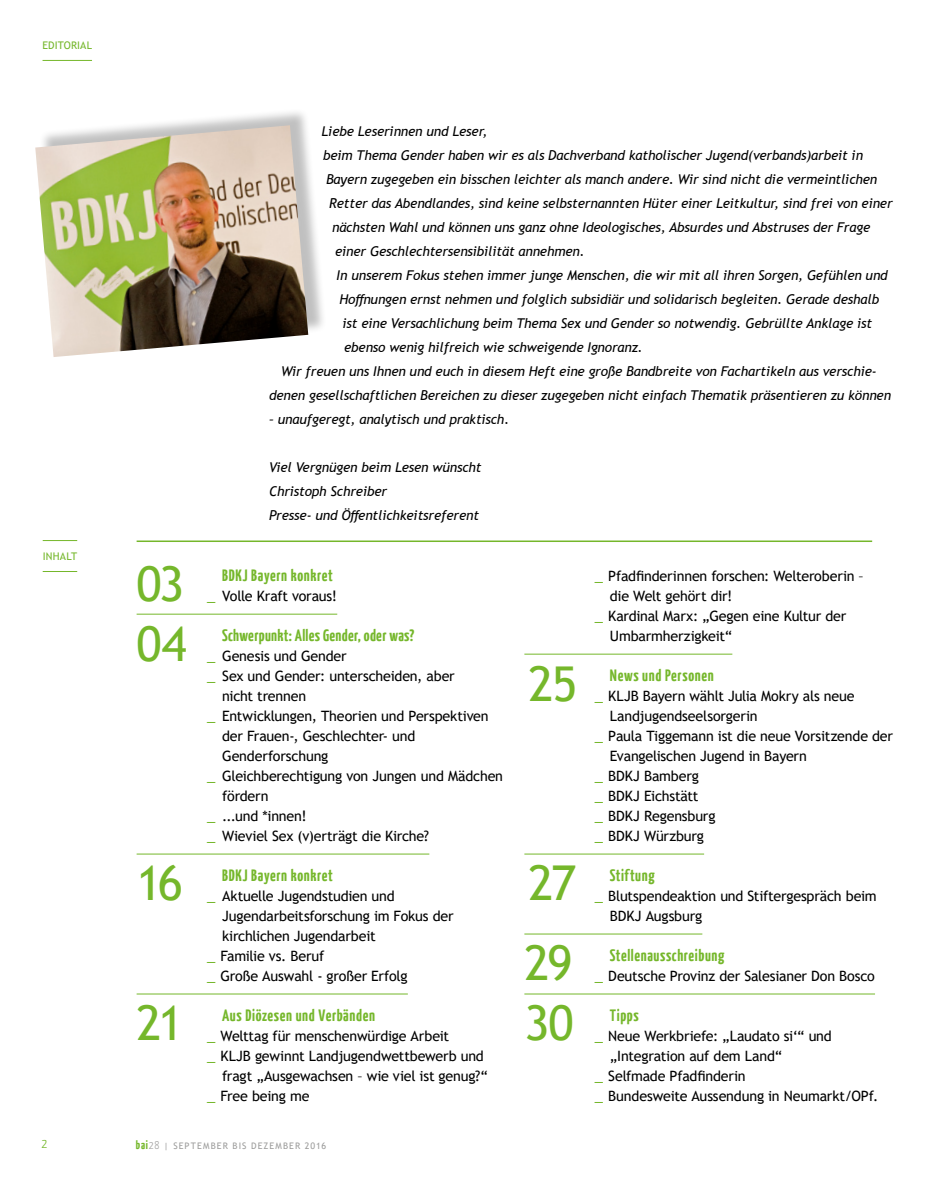
<style>
.page{position:relative;width:936px;height:1191px;background:#fff}
.page>*{position:absolute;margin:0;border:0;box-sizing:border-box;transform-origin:0 0}
.t1{font:48px "Trebuchet MS";letter-spacing:-.045em;color:#75b72b}
.t2{font:700 16.5px "BDKJ";letter-spacing:.025em;color:#75b72b}
.t3{font:700 16.5px "BDKJ";letter-spacing:.005em;color:#75b72b}
.t4{font:14.25px/20px "Trebuchet MS";letter-spacing:-.01em;color:#000}
.t5{font:italic 13.5px/24px "Trebuchet MS";letter-spacing:-.01em;color:#000}
.t6{font:300 13.5px "BDKJ";color:#75b72b}
.t7{font:10.5px "Trebuchet MS";letter-spacing:.01em;color:#75b72b}
.t8{font:9px "Trebuchet MS";letter-spacing:.115em;color:#9d9d9c}
.s1{font-size:15.75px;color:#75b72b}
.s2{font-family:"BDKJ";font-weight:700;font-size:12px;color:#75b72b}
.s3{font-family:"BDKJ";font-weight:300;font-size:11.25px}
</style>
<div class="page">
<hr style="left:43px;top:60px;width:49px;height:1px;background:#75b72b">
<hr style="left:43px;top:540px;width:34px;height:1px;background:#75b72b">
<hr style="left:43px;top:571px;width:34px;height:1px;background:#75b72b">
<hr style="left:137px;top:540px;width:735px;height:2px;background:#75b72b">
<hr style="left:137px;top:614px;width:200px;height:1px;background:#75b72b">
<hr style="left:137px;top:853px;width:292px;height:1px;background:#75b72b">
<hr style="left:137px;top:993px;width:271px;height:1px;background:#75b72b">
<hr style="left:524px;top:654px;width:208px;height:1px;background:#75b72b">
<hr style="left:524px;top:853px;width:180px;height:1px;background:#75b72b">
<hr style="left:524px;top:933px;width:178px;height:1px;background:#75b72b">
<hr style="left:524px;top:993px;width:351px;height:1px;background:#75b72b">
<div style="left:39px;top:108px;width:288px;height:247px;background:#000;opacity:.25"></div>
<img style="left:35px;top:125px;width:273px;height:232px">
<p class="t7" style="left:43px;top:39px;width:51px">EDITORIAL</p>
<p class="t7" style="left:43px;top:550px;width:36px">INHALT</p>
<p class="t6" style="left:42px;top:1134px;width:8px">2</p>
<p class="t5" style="left:321px;top:119px;width:167px">Liebe Leserinnen und Leser,</p>
<p class="t5" style="left:323px;top:143px;width:541px">beim Thema Gender haben wir es als Dachverband katholischer Jugend(verbands)arbeit in</p>
<p class="t5" style="left:326px;top:167px;width:552px">Bayern zugegeben ein bisschen leichter als manch andere. Wir sind nicht die vermeintlichen</p>
<p class="t5" style="left:329px;top:191px;width:565px">Retter das Abendlandes, sind keine selbsternannten Hüter einer Leitkultur, sind frei von einer</p>
<p class="t5" style="left:332px;top:215px;width:539px">nächsten Wahl und können uns ganz ohne Ideologisches, Absurdes und Abstruses der Frage</p>
<p class="t5" style="left:335px;top:239px;width:251px">einer Geschlechtersensibilität annehmen.</p>
<p class="t5" style="left:336px;top:263px;width:552px">In unserem Fokus stehen immer junge Menschen, die wir mit all ihren Sorgen, Gefühlen und</p>
<p class="t5" style="left:339px;top:287px;width:541px">Hoffnungen ernst nehmen und folglich subsidiär und solidarisch begleiten. Gerade deshalb</p>
<p class="t5" style="left:342px;top:311px;width:531px">ist eine Versachlichung beim Thema Sex und Gender so notwendig. Gebrüllte Anklage ist</p>
<p class="t5" style="left:344px;top:335px;width:300px">ebenso wenig hilfreich wie schweigende Ignoranz.</p>
<p class="t5" style="left:281px;top:359px;width:597px">Wir freuen uns Ihnen und euch in diesem Heft eine große Bandbreite von Fachartikeln aus verschie-</p>
<p class="t5" style="left:269px;top:383px;width:623px">denen gesellschaftlichen Bereichen zu dieser zugegeben nicht einfach Thematik präsentieren zu können</p>
<p class="t5" style="left:269px;top:407px;width:242px">– unaufgeregt, analytisch und praktisch.</p>
<p class="t5" style="left:269px;top:455px;width:214px">Viel Vergnügen beim Lesen wünscht<br>Christoph Schreiber<br>Presse- und Öffentlichkeitsreferent</p>
<h1 class="t1" style="left:137px;top:553px;width:49px">03</h1>
<p class="t2" style="left:222px;top:564px;width:112px">BDKJ Bayern konkret</p>
<p class="t4" style="left:207px;top:586px;width:131px"><span class="s1">_</span> Volle Kraft voraus!</p>
<h1 class="t1" style="left:137px;top:613px;width:52px">04</h1>
<p class="t3" style="left:222px;top:624px;width:194px">Schwerpunkt: Alles Gender, oder was?</p>
<p class="t4" style="left:207px;top:646px;width:141px"><span class="s1">_</span> Genesis und Gender</p>
<p class="t4" style="left:207px;top:666px;width:249px"><span class="s1">_</span> Sex und Gender: unterscheiden, aber</p>
<p class="t4" style="left:222px;top:686px;width:85px">nicht trennen</p>
<p class="t4" style="left:207px;top:706px;width:283px"><span class="s1">_</span> Entwicklungen, Theorien und Perspektiven</p>
<p class="t4" style="left:222px;top:726px;width:195px">der Frauen-, Geschlechter- und</p>
<p class="t4" style="left:222px;top:746px;width:108px">Genderforschung</p>
<p class="t4" style="left:207px;top:766px;width:297px"><span class="s1">_</span> Gleichberechtigung von Jungen und Mädchen</p>
<p class="t4" style="left:222px;top:786px;width:48px">fördern</p>
<p class="t4" style="left:207px;top:806px;width:101px"><span class="s1">_</span> ...und *innen!</p>
<p class="t4" style="left:207px;top:825px;width:223px"><span class="s1">_</span> Wieviel Sex (v)erträgt die Kirche?</p>
<h1 class="t1" style="left:137px;top:853px;width:48px">16</h1>
<p class="t2" style="left:222px;top:864px;width:112px">BDKJ Bayern konkret</p>
<p class="t4" style="left:207px;top:885px;width:189px"><span class="s1">_</span> Aktuelle Jugendstudien und</p>
<p class="t4" style="left:222px;top:905px;width:233px">Jugendarbeitsforschung im Fokus der</p>
<p class="t4" style="left:222px;top:925px;width:155px">kirchlichen Jugendarbeit</p>
<p class="t4" style="left:207px;top:945px;width:119px"><span class="s1">_</span> Familie vs. Beruf</p>
<p class="t4" style="left:207px;top:965px;width:202px"><span class="s1">_</span> Große Auswahl - großer Erfolg</p>
<h1 class="t1" style="left:137px;top:993px;width:48px">21</h1>
<p class="t2" style="left:222px;top:1004px;width:154px">Aus Diözesen und Verbänden</p>
<p class="t4" style="left:207px;top:1025px;width:243px"><span class="s1">_</span> Welttag für menschenwürdige Arbeit</p>
<p class="t4" style="left:207px;top:1045px;width:278px"><span class="s1">_</span> KLJB gewinnt Landjugendwettbewerb und</p>
<p class="t4" style="left:222px;top:1065px;width:267px">fragt „Ausgewachsen – wie viel ist genug?“</p>
<p class="t4" style="left:207px;top:1085px;width:104px"><span class="s1">_</span> Free being me</p>
<p class="t8" style="left:136px;top:1139px;width:192px"><span class="s2">bai</span><span class="s3">28</span> | SEPTEMBER BIS DEZEMBER 2016</p>
<p class="t4" style="left:595px;top:566px;width:270px"><span class="s1">_</span> Pfadfinderinnen forschen: Welteroberin –</p>
<p class="t4" style="left:610px;top:586px;width:124px">die Welt gehört dir!</p>
<p class="t4" style="left:595px;top:606px;width:253px"><span class="s1">_</span> Kardinal Marx: „Gegen eine Kultur der</p>
<p class="t4" style="left:610px;top:626px;width:124px">Umbarmherzigkeit“</p>
<h1 class="t1" style="left:528px;top:653px;width:50px">25</h1>
<p class="t2" style="left:610px;top:664px;width:105px">News und Personen</p>
<p class="t4" style="left:595px;top:686px;width:261px"><span class="s1">_</span> KLJB Bayern wählt Julia Mokry als neue</p>
<p class="t4" style="left:610px;top:706px;width:149px">Landjugendseelsorgerin</p>
<p class="t4" style="left:595px;top:726px;width:299px"><span class="s1">_</span> Paula Tiggemann ist die neue Vorsitzende der</p>
<p class="t4" style="left:610px;top:746px;width:198px">Evangelischen Jugend in Bayern</p>
<p class="t4" style="left:595px;top:766px;width:105px"><span class="s1">_</span> BDKJ Bamberg</p>
<p class="t4" style="left:595px;top:786px;width:105px"><span class="s1">_</span> BDKJ Eichstätt</p>
<p class="t4" style="left:595px;top:806px;width:122px"><span class="s1">_</span> BDKJ Regensburg</p>
<p class="t4" style="left:595px;top:825px;width:110px"><span class="s1">_</span> BDKJ Würzburg</p>
<h1 class="t1" style="left:528px;top:853px;width:49px">27</h1>
<p class="t2" style="left:610px;top:864px;width:46px">Stiftung</p>
<p class="t4" style="left:610px;top:885px;width:268px;text-indent:-15px"><span class="s1">_</span> Blutspendeaktion und Stiftergespräch beim<br>BDKJ Augsburg</p>
<h1 class="t1" style="left:524px;top:933px;width:50px">29</h1>
<p class="t2" style="left:610px;top:944px;width:116px">Stellenausschreibung</p>
<p class="t4" style="left:595px;top:965px;width:281px"><span class="s1">_</span> Deutsche Provinz der Salesianer Don Bosco</p>
<h1 class="t1" style="left:524px;top:993px;width:51px">30</h1>
<p class="t2" style="left:610px;top:1004px;width:31px">Tipps</p>
<p class="t4" style="left:595px;top:1025px;width:238px"><span class="s1">_</span> Neue Werkbriefe: „Laudato si‘“ und</p>
<p class="t4" style="left:610px;top:1045px;width:174px">„Integration auf dem Land“</p>
<p class="t4" style="left:595px;top:1065px;width:152px"><span class="s1">_</span> Selfmade Pfadfinderin</p>
<p class="t4" style="left:595px;top:1085px;width:285px"><span class="s1">_</span> Bundesweite Aussendung in Neumarkt/OPf.</p>
</div>
